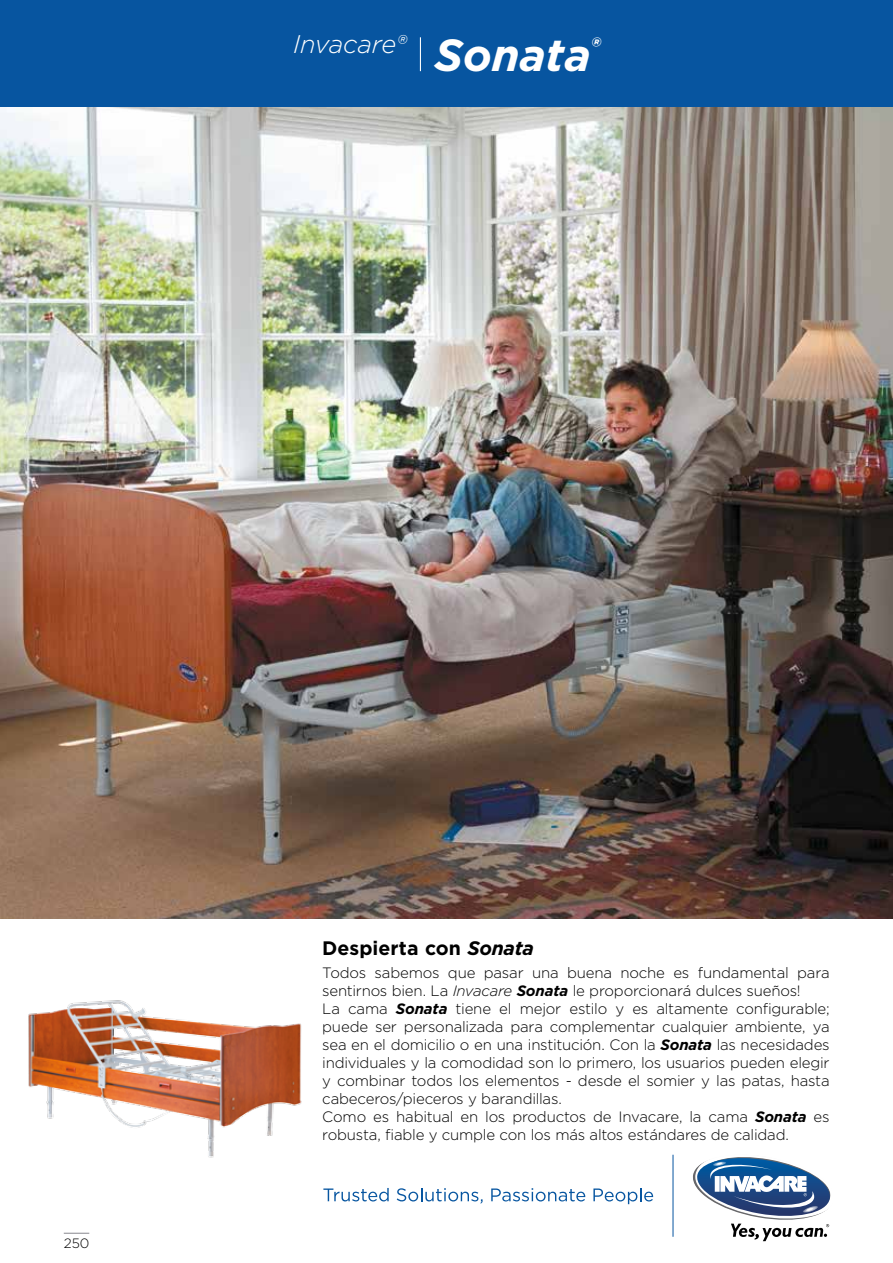
<style>
.page{position:relative;width:893px;height:1263px;background:#fff}
.page>*{position:absolute;margin:0;border:0;box-sizing:border-box;transform-origin:0 0}
.t1{font:italic 300 25.5px "Gotham";letter-spacing:-.01em;color:#fff}
.t2{font:700 19.5px "Gotham";letter-spacing:.005em;color:#000}
.t3{font:300 15px/18px "Gotham";letter-spacing:-.015em;color:#000}
.t4{font:300 13.5px "Gotham";color:#000}
.s1{font-weight:700;font-size:45px}
.s2{font-weight:700;font-size:26.25px}
.s3{font-style:italic}
.s4{font-weight:700;font-style:italic}
</style>
<div class="page">
<hr style="left:673px;top:1155px;width:1px;height:82px;background:#0755a0">
<svg style="left:323px;top:1188px;width:66px;height:13px"></svg>
<svg style="left:397px;top:1188px;width:86px;height:15px"></svg>
<svg style="left:491px;top:1188px;width:94px;height:13px"></svg>
<svg style="left:593px;top:1188px;width:60px;height:16px"></svg>
<svg style="left:693px;top:1157px;width:138px;height:84px"></svg>
<img style="left:0;top:106px;width:892px;height:812px">
<div style="left:0;top:0;width:893px;height:106px;background:#0755a0"></div>
<hr style="left:420px;top:37px;width:1px;height:34px;background:#fff">
<img style="left:2px;top:918px;width:313px;height:240px">
<svg style="left:64px;top:1233px;width:25px;height:1px"></svg>
<h1 class="t1" style="left:293px;top:28px;width:308px">Invacare® <span class="s1">Sonata</span><span class="s2">®</span></h1>
<p class="t4" style="left:64px;top:1234px;width:27px">250</p>
<h2 class="t2" style="left:322px;top:935px;width:213px">Despierta con <span class="s3">Sonata</span></h2>
<p class="t3" style="left:322px;top:963px;width:509px">Todos sabemos que pasar una buena noche es fundamental para sentirnos bien. La <span class="s3">Invacare</span> <span class="s4">Sonata</span> le proporcionará dulces sueños!<br>La cama <span class="s4">Sonata</span> tiene el mejor estilo y es altamente configurable; puede ser personalizada para complementar cualquier ambiente, ya sea en el domicilio o en una institución. Con la <span class="s4">Sonata</span> las necesidades individuales y la comodidad son lo primero, los usuarios pueden elegir y combinar todos los elementos - desde el somier y las patas, hasta cabeceros/pieceros y barandillas.<br>Como es habitual en los productos de Invacare, la cama <span class="s4">Sonata</span> es robusta, fiable y cumple con los más altos estándares de calidad.</p>
</div>
